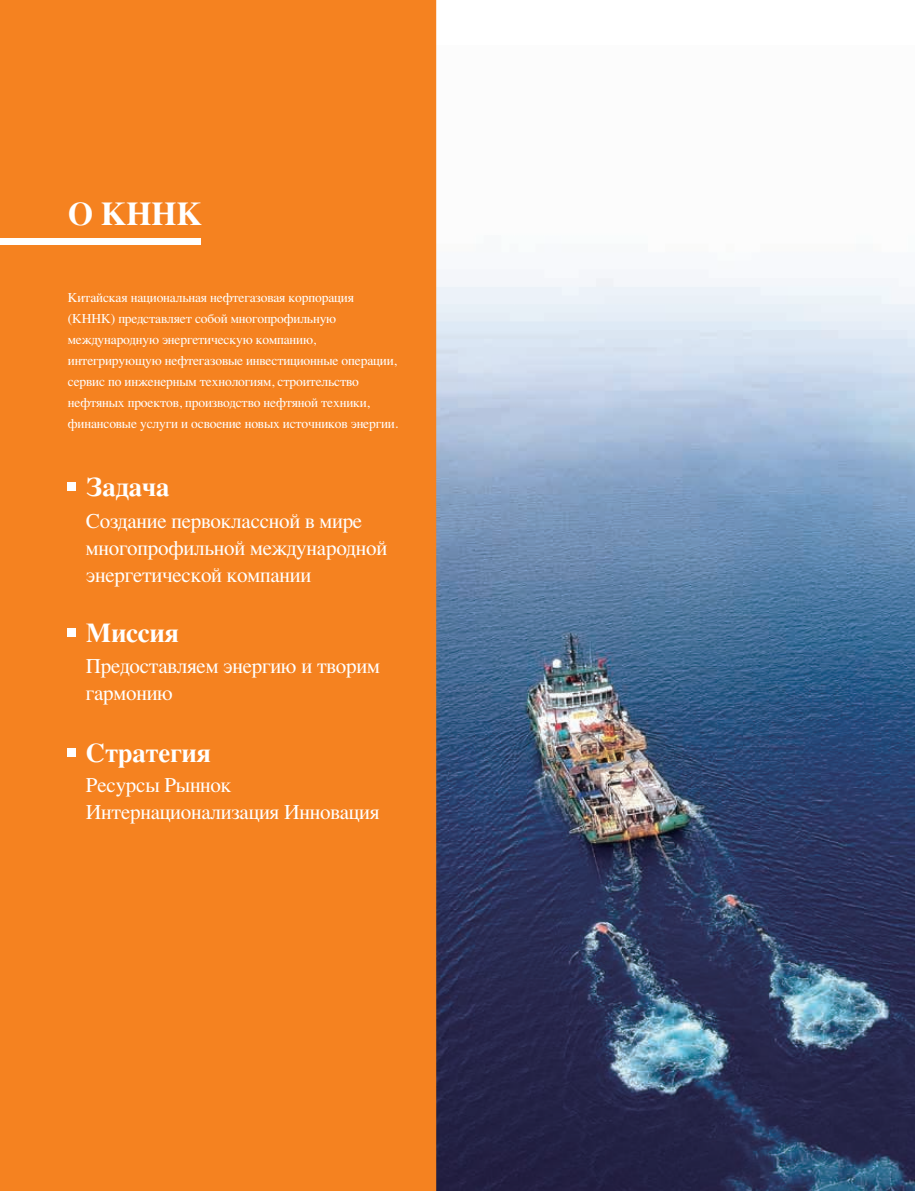
<style>
.page{position:relative;width:915px;height:1191px;background:#fff}
.page>*{position:absolute;margin:0;border:0;box-sizing:border-box;transform-origin:0 0}
.t1{font:700 33px "Times";color:#fff}
.t2{font:700 27px "Times";letter-spacing:-.015em;color:#fff}
.t3{font:21px/27px "Times";letter-spacing:-.01em;color:#fff}
.t4{font:13.5px/21px "Times";letter-spacing:-.01em;color:#fff}
</style>
<div class="page">
<img style="left:436px;top:45px;width:478px;height:1146px">
<div style="left:0;top:0;width:436px;height:1191px;background:#f58220"></div>
<div style="left:0;top:238px;width:200px;height:7px;background:#fff"></div>
<div style="left:68px;top:482px;width:8px;height:8px;background:#fff"></div>
<div style="left:68px;top:628px;width:8px;height:9px;background:#fff"></div>
<div style="left:68px;top:748px;width:8px;height:8px;background:#fff"></div>
<h1 class="t1" style="left:68px;top:182px;width:136px">О КННК</h1>
<p class="t4" style="left:68px;top:286px;width:331px">Китайская национальная нефтегазовая корпорация (КННК) представляет собой многопрофильную международную энергетическую компанию, интегрирующую нефтегазовые инвестиционные операции, сервис по инженерным технологиям, строительство нефтяных проектов, производство нефтяной техники, финансовые услуги и освоение новых источников энергии.</p>
<h2 class="t2" style="left:86px;top:460px;width:85px">Задача</h2>
<h3 class="t3" style="left:86px;top:506px;width:302px">Создание первоклассной в мире многопрофильной международной энергетической компании</h3>
<h2 class="t2" style="left:86px;top:607px;width:94px">Миссия</h2>
<h3 class="t3" style="left:86px;top:650px;width:295px">Предоставляем энергию и творим гармонию</h3>
<h2 class="t2" style="left:86px;top:726px;width:126px">Стратегия</h2>
<h3 class="t3" style="left:86px;top:770px;width:295px">Ресурсы Рыннок<br>Интернационализация Инновация</h3>
</div>
